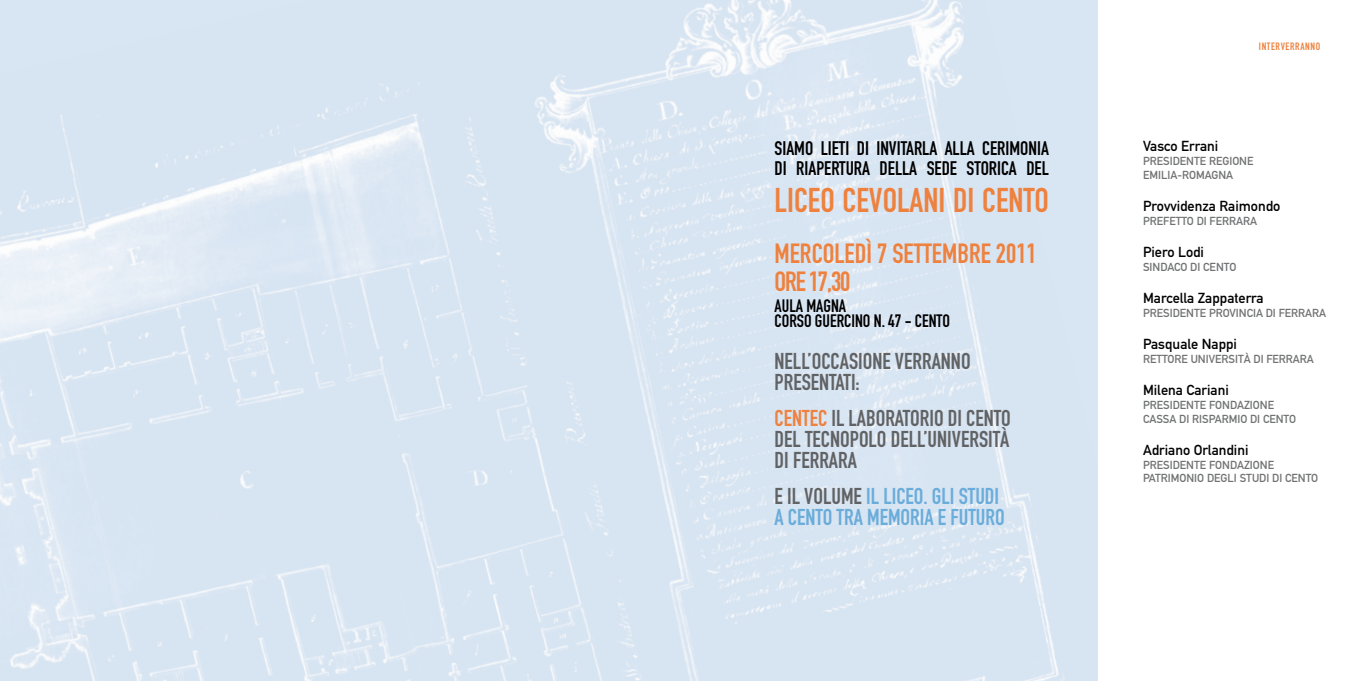
<style>
.page{position:relative;width:1361px;height:681px;background:#fff}
.page>*{position:absolute;margin:0;border:0;box-sizing:border-box;transform-origin:0 0}
.t1{font:33.9px "DIN Engschrift Alternate";color:#ee813e}
.t2{font:27.45px/27.8px "DIN Engschrift Alternate";color:#ee813e}
.t3{font:22.65px/21px "DIN Engschrift";color:#616264}
.t4{font:22.65px/21px "DIN Engschrift Alternate";color:#6aacda}
.t5{font:22.65px/21px "DIN Engschrift Alternate";color:#616264}
.t6{font:19.35px/20px "DIN Engschrift Alternate";color:#000}
.t7{font:17.7px/14.9px "DIN Engschrift";color:#000}
.t8{font:14.4px "DIN Mittelschrift";color:#000}
.t9{font:11.4px/13.8px "DIN Mittelschrift Alternate";color:#707172}
.t10{font:10.5px "DIN Engschrift Alternate";letter-spacing:.06em;color:#ee813e}
.s1{color:#ee813e}
.s2{color:#616264}
</style>
<div class="page">
<img style="left:0;top:0;width:1097px;height:680px">
<h3 class="t6" style="left:774px;top:138px;width:276px">SIAMO LIETI DI INVITARLA ALLA CERIMONIA<br>DI RIAPERTURA DELLA SEDE STORICA DEL</h3>
<h1 class="t1" style="left:774px;top:180px;width:276px">LICEO CEVOLANI DI CENTO</h1>
<h2 class="t2" style="left:774px;top:239px;width:264px">MERCOLEDÌ 7 SETTEMBRE 2011<br>ORE 17,30</h2>
<h3 class="t7" style="left:774px;top:298px;width:177px">AULA MAGNA<br>CORSO GUERCINO N. 47 - CENTO</h3>
<h3 class="t5" style="left:774px;top:351px;width:131px">NELL’OCCASIONE VERRANNO<br>PRESENTATI:</h3>
<h3 class="t3" style="left:774px;top:408px;width:138px"><span class="s1">CENTEC</span> IL LABORATORIO</h3>
<h3 class="t3" style="left:774px;top:408px;width:229px;text-indent:173px">DI CENTO<br>DEL TECNOPOLO DELL’UNIVERSIT</h3>
<h3 class="t3" style="left:1000px;top:429px;width:11px">À</h3>
<h3 class="t3" style="left:774px;top:449px;width:84px">DI FERRARA</h3>
<h3 class="t4" style="left:774px;top:485px;width:232px"><span class="s2">E IL VOLUME</span> IL LICEO. GLI STUDI<br>A CENTO TRA MEMORIA E FUTURO</h3>
<p class="t10" style="left:1259px;top:41px;width:63px">INTERVERRANNO</p>
<p class="t8" style="left:1143px;top:138px;width:77px">Vasco Errani</p>
<p class="t9" style="left:1143px;top:154px;width:112px">PRESIDENTE REGIONE<br>EMILIA-ROMAGNA</p>
<p class="t8" style="left:1143px;top:197px;width:139px">Provvidenza Raimondo</p>
<p class="t9" style="left:1143px;top:214px;width:116px">PREFETTO DI FERRARA</p>
<p class="t8" style="left:1143px;top:243px;width:63px">Piero Lodi</p>
<p class="t9" style="left:1143px;top:260px;width:95px">SINDACO DI CENTO</p>
<p class="t8" style="left:1143px;top:289px;width:122px">Marcella Zappaterra</p>
<p class="t9" style="left:1143px;top:306px;width:185px">PRESIDENTE PROVINCIA DI FERRARA</p>
<p class="t8" style="left:1143px;top:335px;width:96px">Pasquale Nappi</p>
<p class="t9" style="left:1143px;top:352px;width:172px">RETTORE UNIVERSITÀ DI FERRARA</p>
<p class="t8" style="left:1143px;top:381px;width:87px">Milena Cariani</p>
<p class="t9" style="left:1143px;top:398px;width:155px">PRESIDENTE FONDAZIONE<br>CASSA DI RISPARMIO DI CENTO</p>
<p class="t8" style="left:1143px;top:441px;width:107px">Adriano Orlandini</p>
<p class="t9" style="left:1143px;top:457px;width:74px">PRESIDENTE FONDAZIONE<br>PATRIMONIO DEGLI</p>
<p class="t9" style="left:1239px;top:471px;width:53px">STUDI DI CENTO</p>
</div>
